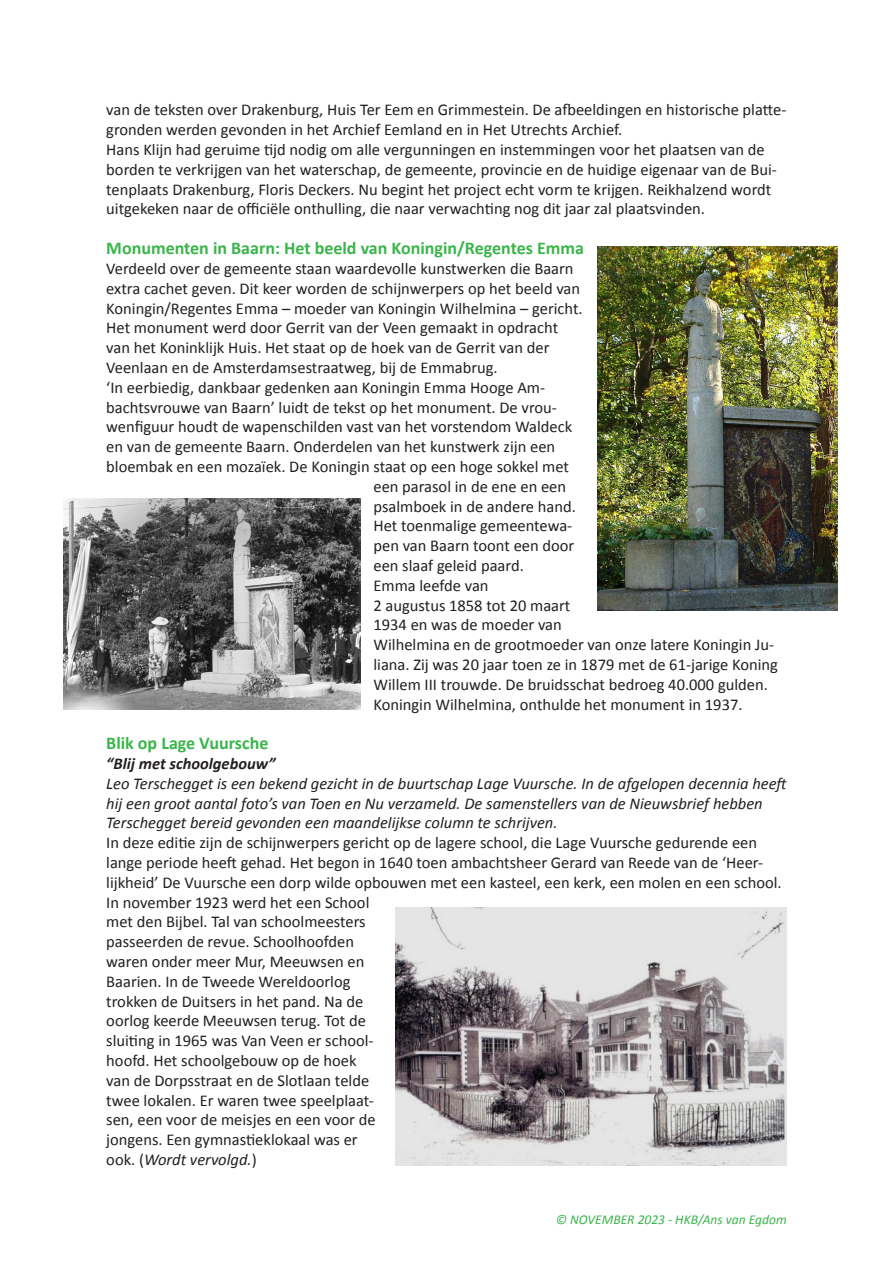
<style>
.page{position:relative;width:893px;height:1263px;background:#fff}
.page>*{position:absolute;margin:0;border:0;box-sizing:border-box;transform-origin:0 0}
.Tussenkop_groen_HKB_nieuwsbrief{font:700 18px "Calibri";color:#3ab54a}
.t1{font:16.5px/19.8px "Calibri";color:#231f20}
.t2{font:italic 16.5px/19.8px "Calibri";color:#231f20}
.t3{font:italic 700 16.5px "Calibri";color:#231f20}
.Datumregel_onder{font:italic 13.5px "Calibri";color:#3ab54a}
.s1{font-style:italic}
</style>
<div class="page">
<img style="left:598px;top:246px;width:240px;height:364px">
<img style="left:64px;top:499px;width:297px;height:210px">
<img style="left:395px;top:907px;width:392px;height:258px">
<p class="t1" style="left:106px;top:100px;width:682px">van de teksten over Drakenburg, Huis Ter Eem en Grimmestein. De afbeeldingen en historische platte&shy;gronden werden gevonden in het Archief Eemland en in Het Utrechts Archief.</p>
<p class="t1" style="left:106px;top:139px;width:672px">Hans Klijn had geruime tijd nodig om alle vergunningen en instemmingen voor het plaatsen van de borden te verkrijgen van het waterschap, de gemeente, provincie en de huidige eigenaar van de Bui&shy;tenplaats Drakenburg, Floris Deckers. Nu begint het project echt vorm te krijgen. Reikhalzend wordt uitgekeken naar de officiële onthulling, die naar verwachting nog dit jaar zal plaatsvinden.</p>
<p class="Tussenkop_groen_HKB_nieuwsbrief" style="left:106px;top:235px;width:479px">Monumenten in Baarn: Het beeld van Koningin/Regentes Emma</p>
<p class="t1" style="left:106px;top:258px;width:478px">Verdeeld over de gemeente staan waardevolle kunstwerken die Baarn extra cachet geven. Dit keer worden de schijnwerpers op het beeld van Koningin/Regentes Emma – moeder van Koningin Wilhelmina – gericht.<br>Het monument werd door Gerrit van der Veen gemaakt in opdracht van het Koninklijk Huis. Het staat op de hoek van de Gerrit van der Veenlaan en de Amsterdamsestraatweg, bij de Emmabrug.</p>
<p class="t1" style="left:106px;top:377px;width:440px">‘In eerbiedig, dankbaar gedenken aan Koningin Emma Hooge Am-</p>
<p class="t1" style="left:106px;top:397px;width:452px">bachtsvrouwe van Baarn’ luidt de tekst op het monument. De vrou-</p>
<p class="t1" style="left:106px;top:416px;width:467px">wenfiguur houdt de wapenschilden vast van het vorstendom Waldeck</p>
<p class="t1" style="left:106px;top:436px;width:450px">en van de gemeente Baarn. Onderdelen van het kunstwerk zijn een</p>
<p class="t1" style="left:106px;top:456px;width:464px">bloembak en een mozaïek. De Koningin staat op een hoge sokkel met</p>
<p class="t1" style="left:373px;top:476px;width:194px">een parasol in de ene en een</p>
<p class="t1" style="left:373px;top:496px;width:204px">psalmboek in de andere hand.</p>
<p class="t1" style="left:373px;top:515px;width:200px">Het toenmalige gemeentewa-</p>
<p class="t1" style="left:373px;top:535px;width:202px">pen van Baarn toont een door</p>
<p class="t1" style="left:373px;top:555px;width:152px">een slaaf geleid paard.</p>
<p class="t1" style="left:373px;top:575px;width:406px">Emma leefde van<br>2 augustus 1858 tot 20 maart<br>1934 en was de moeder van<br>Wilhelmina en de grootmoeder van onze latere Koningin Ju&shy;liana. Zij was 20 jaar toen ze in 1879 met de 61-jarige Koning Willem III trouwde. De bruidsschat bedroeg 40.000 gulden.</p>
<p class="t1" style="left:373px;top:694px;width:371px">Koningin Wilhelmina, onthulde het monument in 1937.</p>
<p class="Tussenkop_groen_HKB_nieuwsbrief" style="left:106px;top:730px;width:164px">Blik op Lage Vuursche</p>
<p class="t3" style="left:106px;top:752px;width:171px">“Blij met schoolgebouw”</p>
<p class="t2" style="left:106px;top:773px;width:684px">Leo Terschegget is een bekend gezicht in de buurtschap Lage Vuursche. In de afgelopen decennia heeft hij een groot aantal foto’s van Toen en Nu verzameld. De samenstellers van de Nieuwsbrief hebben<br>Terschegget bereid gevonden een maandelijkse column te schrijven.</p>
<p class="t1" style="left:106px;top:832px;width:677px">In deze editie zijn de schijnwerpers gericht op de lagere school, die Lage Vuursche gedurende een lange periode heeft gehad. Het begon in 1640 toen ambachtsheer Gerard van Reede van de ‘Heer&shy;lijkheid’ De Vuursche een dorp wilde opbouwen met een kasteel, een kerk, een molen en een school.<br>In november 1923 werd het een School<br>met den Bijbel. Tal van schoolmeesters<br>passeerden de revue. Schoolhoofden<br>waren onder meer Mur, Meeuwsen en<br>Baarien. In de Tweede Wereldoorlog<br>trokken de Duitsers in het pand. Na de<br>oorlog keerde Meeuwsen terug. Tot de<br>sluiting in 1965 was Van Veen er school-<br>hoofd. Het schoolgebouw op de hoek<br>van de Dorpsstraat en de Slotlaan telde<br>twee lokalen. Er waren twee speelplaat-<br>sen, een voor de meisjes en een voor de<br>jongens. Een gymnastieklokaal was er<br>ook. (<span class="s1">Wordt vervolgd.</span>)</p>
<p class="Datumregel_onder" style="left:556px;top:1210px;width:232px">© NOVEMBER 2023 - HKB/Ans van Egdom</p>
</div>
